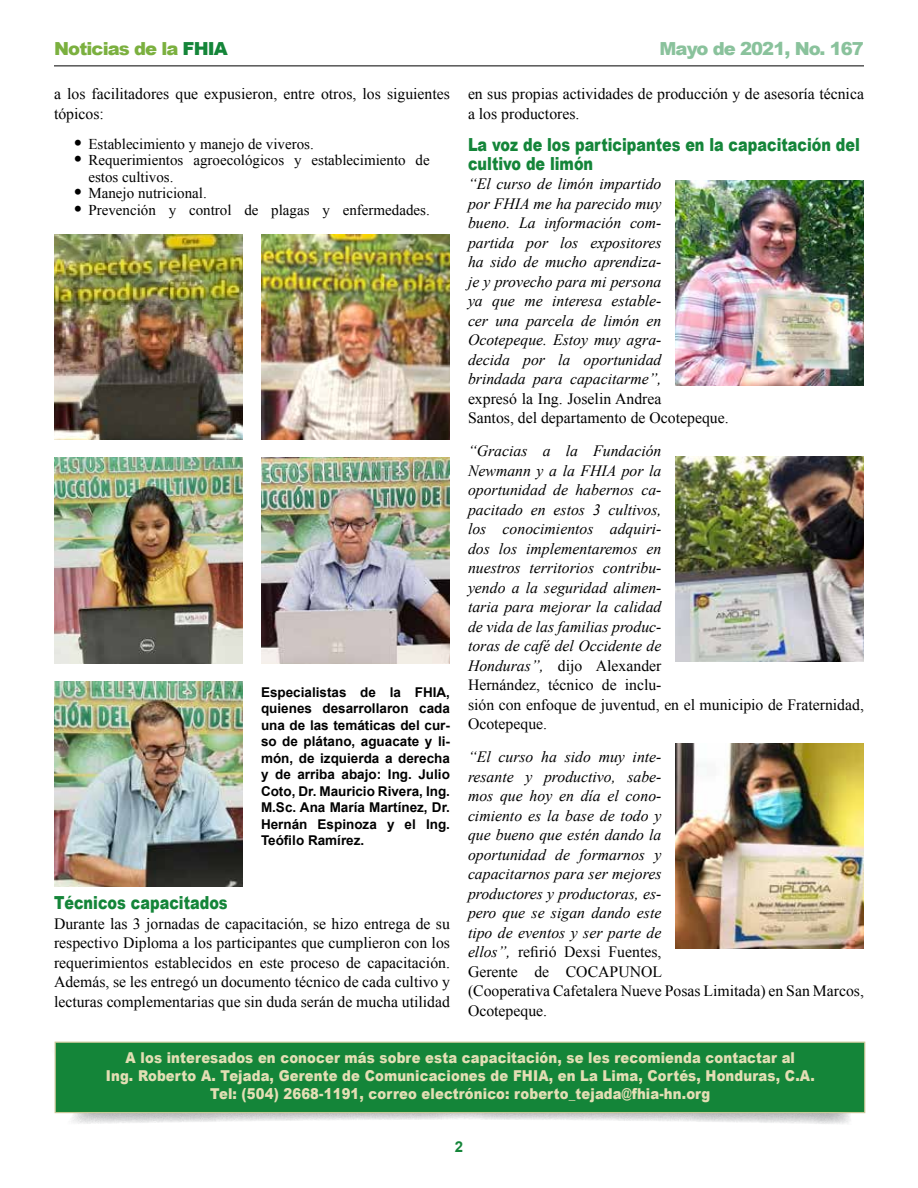
<style>
.page{position:relative;width:918px;height:1188px;background:#fff}
.page>*{position:absolute;margin:0;border:0;box-sizing:border-box;transform-origin:0 0}
.t1{font:900 18px/18.8px "Arial";color:#148539;scale:.8 1}
.t2{font:900 18px "Arial";letter-spacing:-.05em;color:#8ac29c}
.t3{font:900 18px "Arial";letter-spacing:-.05em;color:#7bb03f}
.t4{font:italic 15.75px/19.5px "Times New Roman";color:#000}
.t5{font:15.75px/19.5px "Times New Roman";color:#000}
.t6{font:900 15px/18px "Arial";letter-spacing:.01em;color:#e3deb4;text-align:center;scale:.88 1}
.t7{font:15px/16.5px "Times New Roman";color:#000}
.t8{font:700 15px "Arial";color:#148539}
.t9{font:700 13.5px/16.5px "Arial";color:#000;text-align:justify}
.s1{color:#148539}
.s2{font-family:"Arial";font-weight:900;font-size:18px}
.s3{font-style:normal}
</style>
<div class="page">
<hr style="left:54px;top:66px;width:810px;height:1px;background:#000">
<img style="left:54px;top:234px;width:189px;height:206px">
<img style="left:261px;top:234px;width:189px;height:206px">
<img style="left:675px;top:180px;width:189px;height:206px">
<img style="left:675px;top:456px;width:189px;height:206px">
<img style="left:675px;top:743px;width:189px;height:206px">
<img style="left:54px;top:458px;width:189px;height:205px">
<img style="left:261px;top:458px;width:189px;height:205px">
<img style="left:54px;top:681px;width:189px;height:206px">
<svg style="left:54px;top:1048px;width:811px;height:76px"></svg>
<div style="left:55px;top:1042px;width:810px;height:71px;background:#148539;border:1px solid #c7c796"></div>
<p class="t3" style="left:54px;top:35px;width:175px">Noticias de la <span class="s1">FHIA</span></p>
<p class="t2" style="left:660px;top:35px;width:206px">Mayo de 2021, No. 167</p>
<p class="t5" style="left:54px;top:84px;width:398px">a los facilitadores que expusieron, entre otros, los siguientes tópicos:</p>
<p class="t7" style="left:74px;top:135px;width:242px"><span class="s2">•</span> Establecimiento y manejo de viveros.</p>
<p class="t7" style="left:88px;top:152px;width:343px;text-indent:-15px"><span class="s2">•</span> Requerimientos agroecológicos y establecimiento de estos cultivos.</p>
<p class="t7" style="left:74px;top:185px;width:135px"><span class="s2">•</span> Manejo nutricional.</p>
<p class="t7" style="left:74px;top:201px;width:358px"><span class="s2">•</span> Prevención y control de plagas y enfermedades.</p>
<p class="t9" style="left:261px;top:684px;width:191px">Especialistas de la FHIA, quienes desarrollaron cada una de las temáticas del cur&shy;so de plátano, aguacate y li&shy;món, de izquierda a derecha y de arriba abajo: Ing. Julio Coto, Dr. Mauricio Rivera, Ing.<br>M.Sc. Ana María Martínez, Dr.<br>Hernán Espinoza y el Ing.<br>Teófilo Ramírez.</p>
<p class="t1" style="left:54px;top:893px;width:219px">Técnicos capacitados</p>
<p class="t5" style="left:54px;top:914px;width:398px;text-align:justify">Durante las 3 jornadas de capacitación, se hizo entrega de su respectivo Diploma a los participantes que cumplieron con los requerimientos establecidos en este proceso de capacitación.<br>Además, se les entregó un documento técnico de cada cultivo y lecturas complementarias que sin duda serán de mucha utilidad</p>
<p class="t5" style="left:468px;top:84px;width:397px">en sus propias actividades de producción y de asesoría técnica a los productores.</p>
<p class="t1" style="left:468px;top:135px;width:491px">La voz de los participantes en la capacitación del cultivo de limón</p>
<p class="t4" style="left:468px;top:174px;width:195px;text-align:justify">“El curso de limón impartido por FHIA me ha parecido muy bueno. La información com&shy;partida por los expositores ha sido de mucho aprendiza&shy;je y provecho para mi persona ya que me interesa estable&shy;cer una parcela de limón en Ocotepeque. Estoy muy agra&shy;decida por la oportunidad brindada para capacitarme”,</p>
<p class="t5" style="left:468px;top:389px;width:262px">expresó la Ing. Joselin Andrea<br>Santos, del departamento de Ocotepeque.</p>
<p class="t4" style="left:468px;top:441px;width:398px">“Gracias a la Fundación<br>Newmann y a la FHIA por la<br>oportunidad de habernos ca-<br>pacitado en estos 3 cultivos,<br>los conocimientos adquiri-<br>dos los implementaremos en<br>nuestros territorios contribu-<br>yendo a la seguridad alimen-<br>taria para mejorar la calidad<br>de vida de las familias produc-<br>toras de café del Occidente de<br>Honduras”, <span class="s3">dijo Alexander<br>Hernández, técnico de inclu-<br>sión con enfoque de juventud, en el municipio de Fraternidad,<br>Ocotepeque.</span></p>
<p class="t4" style="left:468px;top:747px;width:397px">“El curso ha sido muy inte-<br>resante y productivo, sabe-<br>mos que hoy en día el cono-<br>cimiento es la base de todo y<br>que bueno que estén dando la<br>oportunidad de formarnos y<br>capacitarnos para ser mejores<br>productores y productoras, es-<br>pero que se sigan dando este<br>tipo de eventos y ser parte de<br>ellos”, <span class="s3">refirió Dexsi Fuentes,<br>Gerente de COCAPUNOL<br>(Cooperativa Cafetalera Nueve Posas Limitada) en San Marcos,<br>Ocotepeque.</span></p>
<p class="t6" style="left:106px;top:1048px;width:807px">A los interesados en conocer más sobre esta capacitación, se les recomienda contactar al<br>Ing. Roberto A. Tejada, Gerente de Comunicaciones de FHIA, en La Lima, Cortés, Honduras, C.A.<br>Tel: (504) 2668-1191, correo electrónico: roberto_tejada@fhia-hn.org</p>
<p class="t8" style="left:455px;top:1137px;width:10px">2</p>
</div>
